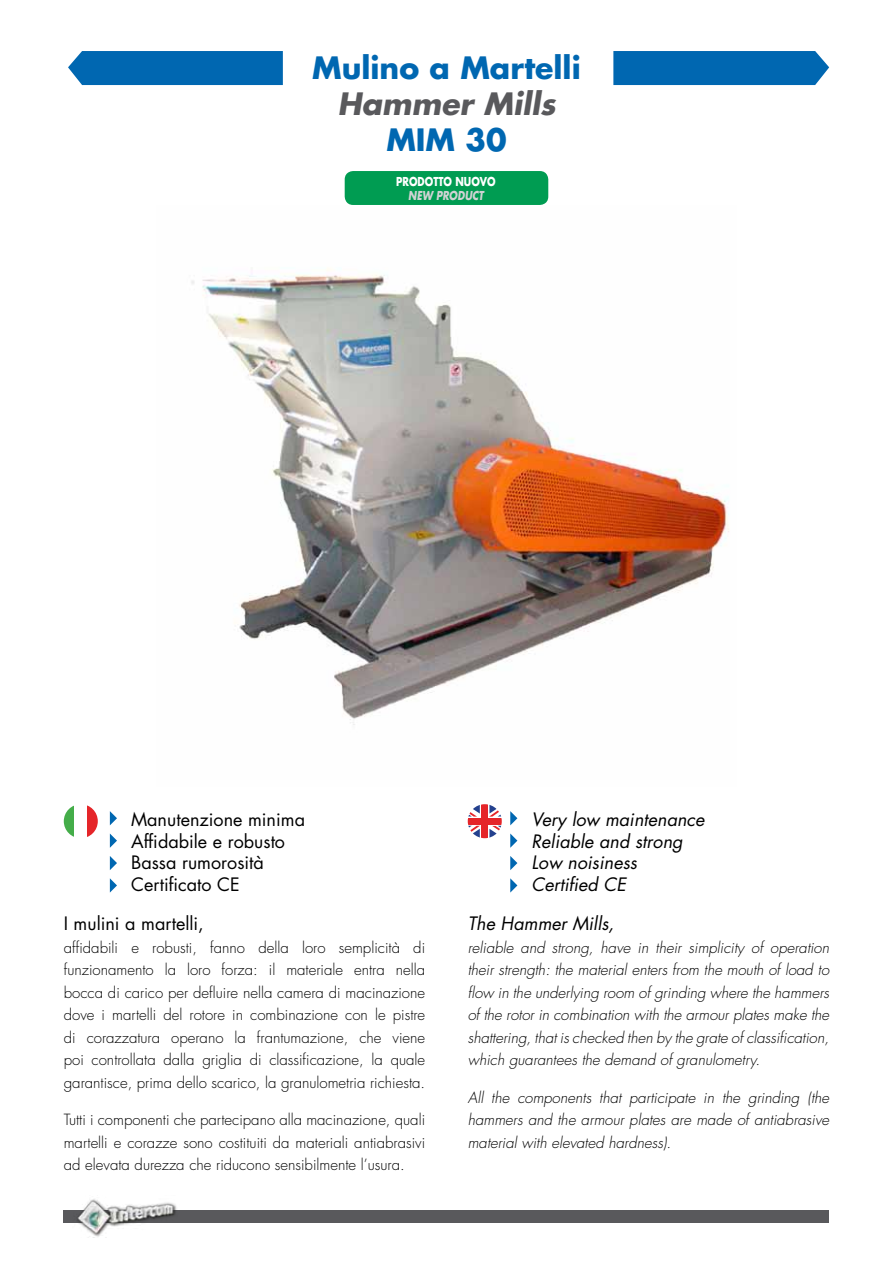
<style>
.page{position:relative;width:893px;height:1263px;background:#fff}
.page>*{position:absolute;margin:0;border:0;box-sizing:border-box;transform-origin:0 0}
.t1{font:700 30px "Futura";color:#0067b1}
.t2{font:italic 700 30px "Futura";color:#59595c}
.t3{font:18px/21.6px "Futura";color:#000}
.t4{font:italic 18px/21.6px "Futura";color:#000}
.t5{font:300 15px/22.5px "Futura";color:#000;text-align:justify}
.t6{font:italic 300 15px/22.5px "Futura";color:#000;text-align:justify}
.t7{font:700 12px "Futura";color:#fff;scale:.8 1}
.t8{font:italic 700 12px "Futura";color:#d1d3d4;scale:.8 1}
</style>
<div class="page">
<div style="left:64px;top:1210px;width:765px;height:13px;background:#59595c"></div>
<img style="left:77px;top:1199px;width:100px;height:38px">
<img style="left:191px;top:269px;width:538px;height:456px">
<svg style="left:110px;top:811px;width:7px;height:14px"></svg>
<svg style="left:510px;top:811px;width:7px;height:14px"></svg>
<svg style="left:110px;top:833px;width:7px;height:15px"></svg>
<svg style="left:510px;top:833px;width:7px;height:15px"></svg>
<svg style="left:110px;top:856px;width:7px;height:14px"></svg>
<svg style="left:510px;top:856px;width:7px;height:14px"></svg>
<svg style="left:110px;top:878px;width:7px;height:14px"></svg>
<svg style="left:510px;top:878px;width:7px;height:14px"></svg>
<svg style="left:88px;top:806px;width:10px;height:31px"></svg>
<svg style="left:64px;top:805px;width:10px;height:32px"></svg>
<svg style="left:468px;top:804px;width:34px;height:34px"></svg>
<div style="left:468px;top:818px;width:34px;height:6px;background:#e52529"></div>
<div style="left:482px;top:804px;width:6px;height:34px;background:#e52529"></div>
<svg style="left:468px;top:805px;width:12px;height:11px"></svg>
<svg style="left:468px;top:826px;width:12px;height:12px"></svg>
<svg style="left:489px;top:804px;width:12px;height:12px"></svg>
<svg style="left:489px;top:826px;width:12px;height:12px"></svg>
<div style="left:613px;top:51px;width:216px;height:34px;background:#0067b1"></div>
<div style="left:68px;top:51px;width:215px;height:34px;background:#0067b1"></div>
<div style="left:345px;top:171px;width:203px;height:34px;background:#009c52;border-radius:9px"></div>
<h1 class="t1" style="left:312px;top:47px;width:270px">Mulino a Martelli</h1>
<h1 class="t2" style="left:337px;top:83px;width:220px">Hammer Mills</h1>
<h1 class="t1" style="left:386px;top:119px;width:122px">MIM 30</h1>
<p class="t7" style="left:396px;top:173px;width:126px">PRODOTTO NUOVO</p>
<p class="t8" style="left:408px;top:187px;width:96px">NEW PRODUCT</p>
<p class="t3" style="left:131px;top:808px;width:175px">Manutenzione minima<br>Affidabile e robusto<br>Bassa rumorosità<br>Certificato CE</p>
<p class="t4" style="left:532px;top:808px;width:174px">Very low maintenance<br>Reliable and strong<br>Low noisiness<br>Certified CE</p>
<p class="t3" style="left:64px;top:912px;width:142px">I mulini a martelli,</p>
<p class="t5" style="left:64px;top:936px;width:363px">affidabili e robusti, fanno della loro semplicità di funzionamento la loro forza: il materiale entra nella bocca di carico per defluire nella camera di macinazione dove i martelli del rotore in combinazione con le pistre di corazzatura operano la frantumazione, che viene poi controllata dalla griglia di classificazione, la quale garantisce, prima dello scarico, la granulometria richiesta.</p>
<p class="t5" style="left:64px;top:1109px;width:363px">Tutti i componenti che partecipano alla macinazione, quali martelli e corazze sono costituiti da materiali antiabrasivi ad elevata durezza che riducono sensibilmente l’usura.</p>
<p class="t4" style="left:468px;top:912px;width:148px">The Hammer Mills,</p>
<p class="t6" style="left:468px;top:936px;width:363px">reliable and strong, have in their simplicity of operation their strength: the material enters from the mouth of load to flow in the underlying room of grinding where the hammers of the rotor in combination with the armour plates make the shattering, that is checked then by the grate of classification, which guarantees the demand of granulometry.</p>
<p class="t6" style="left:468px;top:1086px;width:363px">All the components that participate in the grinding (the hammers and the armour plates are made of antiabrasive material with elevated hardness).</p>
</div>
